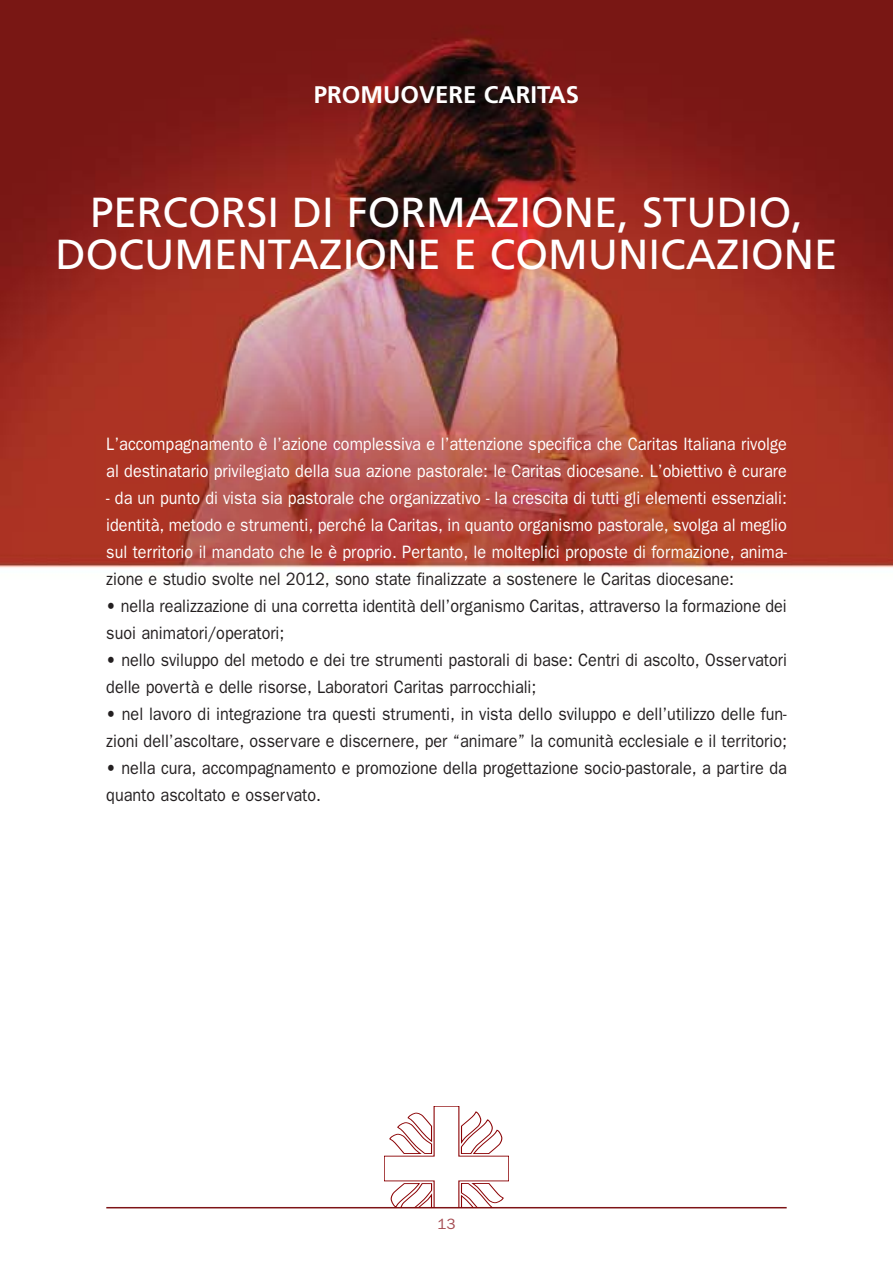
<style>
.page{position:relative;width:893px;height:1263px;background:#fff}
.page>*{position:absolute;margin:0;border:0;box-sizing:border-box;transform-origin:0 0}
.t1{font:42px/42px "Frutiger";color:#fff;text-align:center}
.t2{font:700 24px "Frutiger";color:#fff}
.t3{font:18px/27px "Franklin Gothic";color:#231f20;scale:.9 1}
.t4{font:18px/27px "Franklin Gothic";color:#fff;scale:.9 1}
.t5{font:15px "Franklin Gothic";color:#a54c52}
</style>
<div class="page">
<img style="left:0;top:0;width:893px;height:1209px">
<hr style="left:106px;top:1207px;width:681px;height:1px;background:#7d1416">
<svg style="left:384px;top:1106px;width:125px;height:102px"></svg>
<h2 class="t2" style="left:314px;top:85px;width:267px">PROMUOVERE CARITAS</h2>
<h1 class="t1" style="left:56px;top:195px;width:783px">PERCORSI DI FORMAZIONE, STUDIO,<br>DOCUMENTAZIONE E COMUNICAZIONE</h1>
<p class="t4" style="left:106px;top:432px;width:758px">L’accompagnamento è l’azione complessiva e l’attenzione specifica che Caritas Italiana rivolge al destinatario privilegiato della sua azione pastorale: le Caritas diocesane. L’obiettivo è curare</p>
<p class="t4" style="left:106px;top:486px;width:758px;text-align:justify">- da un punto di vista sia pastorale che organizzativo - la crescita di tutti gli elementi essenziali: identità, metodo e strumenti, perché la Caritas, in quanto organismo pastorale, svolga al meglio sul territorio il mandato che le è proprio. Pertanto, le molteplici proposte di formazione, anima-</p>
<p class="t3" style="left:106px;top:567px;width:699px">zione e studio svolte nel 2012, sono state finalizzate a sostenere le Caritas diocesane:</p>
<p class="t3" style="left:106px;top:594px;width:758px">• nella realizzazione di una corretta identità dell’organismo Caritas, attraverso la formazione dei suoi animatori/operatori;</p>
<p class="t3" style="left:106px;top:648px;width:758px">• nello sviluppo del metodo e dei tre strumenti pastorali di base: Centri di ascolto, Osservatori delle povertà e delle risorse, Laboratori Caritas parrocchiali;</p>
<p class="t3" style="left:106px;top:702px;width:758px">• nel lavoro di integrazione tra questi strumenti, in vista dello sviluppo e dell’utilizzo delle fun&shy;zioni dell’ascoltare, osservare e discernere, per “animare” la comunità ecclesiale e il territorio;</p>
<p class="t3" style="left:106px;top:756px;width:758px">• nella cura, accompagnamento e promozione della progettazione socio-pastorale, a partire da quanto ascoltato e osservato.</p>
<p class="t5" style="left:437px;top:1218px;width:19px">13</p>
</div>
